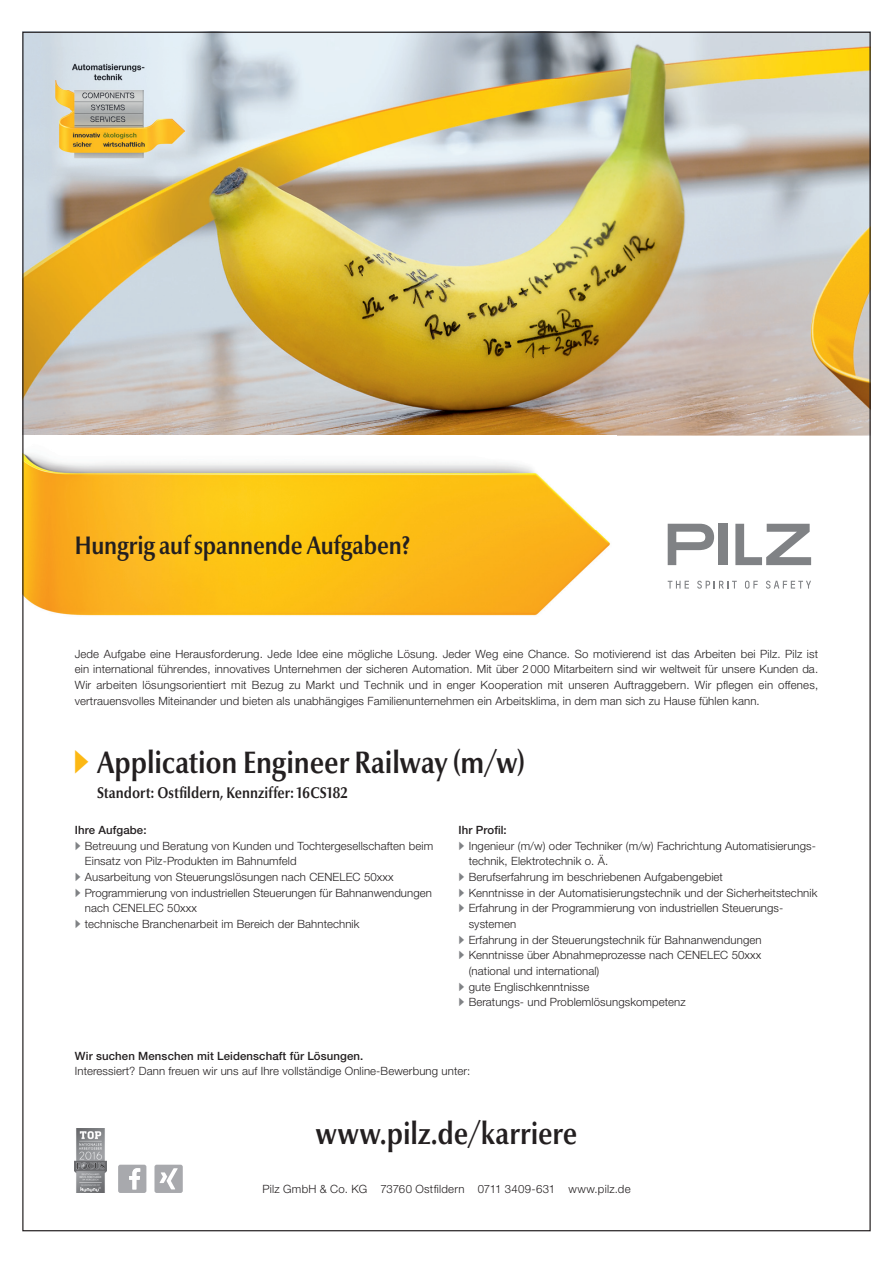
<style>
.page{position:relative;width:893px;height:1263px;background:#fff}
.page>*{position:absolute;margin:0;border:0;box-sizing:border-box;transform-origin:0 0}
.t1{font:700 31.35px "Optima Nova LT Pro";color:#231f20;scale:.85 1}
.t2{font:700 25.65px "Optima Nova LT Pro";letter-spacing:-.01em;color:#231f20;scale:.85 1}
.t3{font:700 15.6px "Optima Nova LT Pro";letter-spacing:.005em;color:#231f20;scale:.85 1}
.t4{font:300 11.4px/15.8px "Helvetica Neue LTW1 G";letter-spacing:.01em;color:#231f20}
.t5{font:500 11.4px "Helvetica Neue LTW1 G";letter-spacing:.01em;color:#231f20}
.s1{font-family:"Helvetica Neue LT Pro";font-weight:400;color:#fcb814}
.s2{font-family:"Helvetica Neue LT Pro";font-weight:400;color:#808285}
</style>
<div class="page">
<img style="left:24px;top:34px;width:845px;height:46px">
<img style="left:24px;top:80px;width:46px;height:355px">
<img style="left:171px;top:80px;width:698px;height:356px">
<img style="left:70px;top:176px;width:101px;height:259px">
<img style="left:24px;top:453px;width:586px;height:163px">
<img style="left:32px;top:47px;width:154px;height:129px">
<svg style="left:118px;top:1165px;width:28px;height:28px"></svg>
<div style="left:154px;top:1165px;width:29px;height:28px;background:#a8a9ad;border-radius:2px"></div>
<svg style="left:160px;top:1168px;width:18px;height:21px"></svg>
<svg style="left:735px;top:524px;width:76px;height:41px"></svg>
<div style="left:719px;top:524px;width:9px;height:41px;background:#808285"></div>
<svg style="left:668px;top:581px;width:21px;height:8px"></svg>
<svg style="left:697px;top:581px;width:40px;height:8px"></svg>
<svg style="left:745px;top:581px;width:13px;height:8px"></svg>
<svg style="left:766px;top:581px;width:45px;height:8px"></svg>
<svg style="left:668px;top:524px;width:46px;height:41px"></svg>
<img style="left:75px;top:1128px;width:31px;height:65px">
<h2 class="t2" style="left:75px;top:535px;width:396px">Hungrig auf spannende Aufgaben?</h2>
<p class="t4" style="left:75px;top:647px;width:745px;text-align:justify">Jede Aufgabe eine Herausforderung. Jede Idee eine mögliche Lösung. Jeder Weg eine Chance. So motivierend ist das Arbeiten bei Pilz. Pilz ist ein international führendes, innovatives Unternehmen der sicheren Automation. Mit über 2 000 Mitarbeitern sind wir weltweit für unsere Kunden da.<br>Wir arbeiten lösungsorientiert mit Bezug zu Markt und Technik und in enger Kooperation mit unseren Auftraggebern. Wir pflegen ein offenes, vertrauensvolles Miteinander und bieten als unabhängiges Familienunternehmen ein Arbeitsklima, in dem man sich zu Hause fühlen kann.</p>
<h1 class="t1" style="left:73px;top:749px;width:533px"><span class="s1">•</span> Application Engineer Railway (m/w)</h1>
<h3 class="t3" style="left:97px;top:786px;width:296px">Standort: Ostfildern, Kennziffer: 16CS182</h3>
<p class="t5" style="left:75px;top:826px;width:73px">Ihre Aufgabe:</p>
<p class="t4" style="left:85px;top:839px;width:350px;text-indent:-10px"><span class="s2">•</span> Betreuung und Beratung von Kunden und Tochtergesellschaften beim<br>Einsatz von Pilz-Produkten im Bahnumfeld</p>
<p class="t4" style="left:75px;top:870px;width:320px"><span class="s2">•</span> Ausarbeitung von Steuerungslösungen nach CENELEC 50xxx</p>
<p class="t4" style="left:85px;top:886px;width:348px;text-indent:-10px"><span class="s2">•</span> Programmierung von industriellen Steuerungen für Bahnanwendungen nach CENELEC 50xxx</p>
<p class="t4" style="left:75px;top:917px;width:286px"><span class="s2">•</span> technische Branchenarbeit im Bereich der Bahntechnik</p>
<p class="t5" style="left:459px;top:826px;width:50px">Ihr Profil:</p>
<p class="t4" style="left:469px;top:839px;width:349px;text-indent:-10px"><span class="s2">•</span> Ingenieur (m/w) oder Techniker (m/w) Fachrichtung Automatisierungs&shy;technik, Elektrotechnik o. Ä.</p>
<p class="t4" style="left:459px;top:870px;width:266px"><span class="s2">•</span> Berufserfahrung im beschriebenen Aufgabengebiet</p>
<p class="t4" style="left:459px;top:886px;width:360px"><span class="s2">•</span> Kenntnisse in der Automatisierungstechnik und der Sicherheitstechnik</p>
<p class="t4" style="left:469px;top:901px;width:316px;text-indent:-10px"><span class="s2">•</span> Erfahrung in der Programmierung von industriellen Steuerungs&shy;systemen</p>
<p class="t4" style="left:459px;top:933px;width:304px"><span class="s2">•</span> Erfahrung in der Steuerungstechnik für Bahnanwendungen</p>
<p class="t4" style="left:469px;top:949px;width:294px;text-indent:-10px"><span class="s2">•</span> Kenntnisse über Abnahmeprozesse nach CENELEC 50xxx (national und international)</p>
<p class="t4" style="left:459px;top:980px;width:132px"><span class="s2">•</span> gute Englischkenntnisse</p>
<p class="t4" style="left:459px;top:995px;width:229px"><span class="s2">•</span> Beratungs- und Problemlösungskompetenz</p>
<p class="t5" style="left:75px;top:1051px;width:290px">Wir suchen Menschen mit Leidenschaft für Lösungen.</p>
<p class="t4" style="left:75px;top:1064px;width:397px">Interessiert? Dann freuen wir uns auf Ihre vollständige Online-Bewerbung unter:</p>
<h1 class="t1" style="left:316px;top:1120px;width:309px">www.pilz.de/karriere</h1>
<p class="t4" style="left:262px;top:1182px;width:370px">Pilz GmbH &amp; Co. KG 73760 Ostfildern 0711 3409-631 www.pilz.de</p>
</div>
